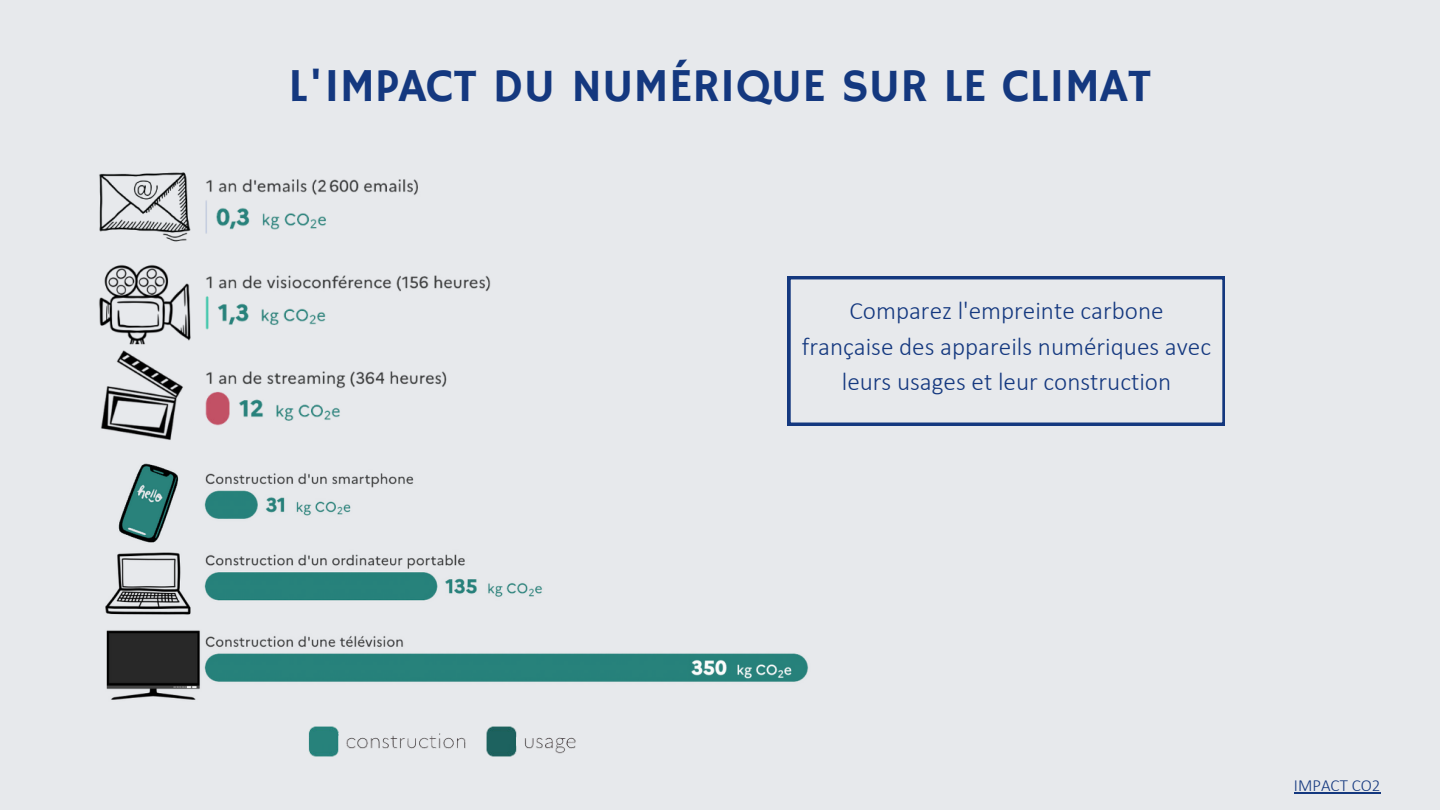
<style>
.page{position:relative;width:1440px;height:810px;background:#e7e9ec}
.page>*{position:absolute;margin:0;border:0;box-sizing:border-box;transform-origin:0 0}
.t1{font:47.1px "Hammersmith One";color:#14387f}
.t2{font:300 25.2px/35.2px "Calibri";color:#14387f;text-align:center}
.t3{font:300 17px "Calibri";color:#14387f}
</style>
<div class="page">
<img style="left:99px;top:172px;width:392px;height:268px">
<img style="left:105px;top:463px;width:704px;height:237px">
<img style="left:308px;top:726px;width:268px;height:31px">
<svg style="left:788px;top:276px;width:437px;height:150px"></svg>
<hr style="left:1294px;top:793px;width:87px;height:1px;background:#14387f">
<p class="t1" style="left:289px;top:59px;width:864px">L'IMPACT DU NUMÉRIQUE SUR LE CLIMAT</p>
<p class="t2" style="left:802px;top:295px;width:411px">Comparez l'empreinte carbone française des appareils numériques avec leurs usages et leur construction</p>
<p class="t3" style="left:1294px;top:778px;width:88px">IMPACT CO2</p>
</div>
